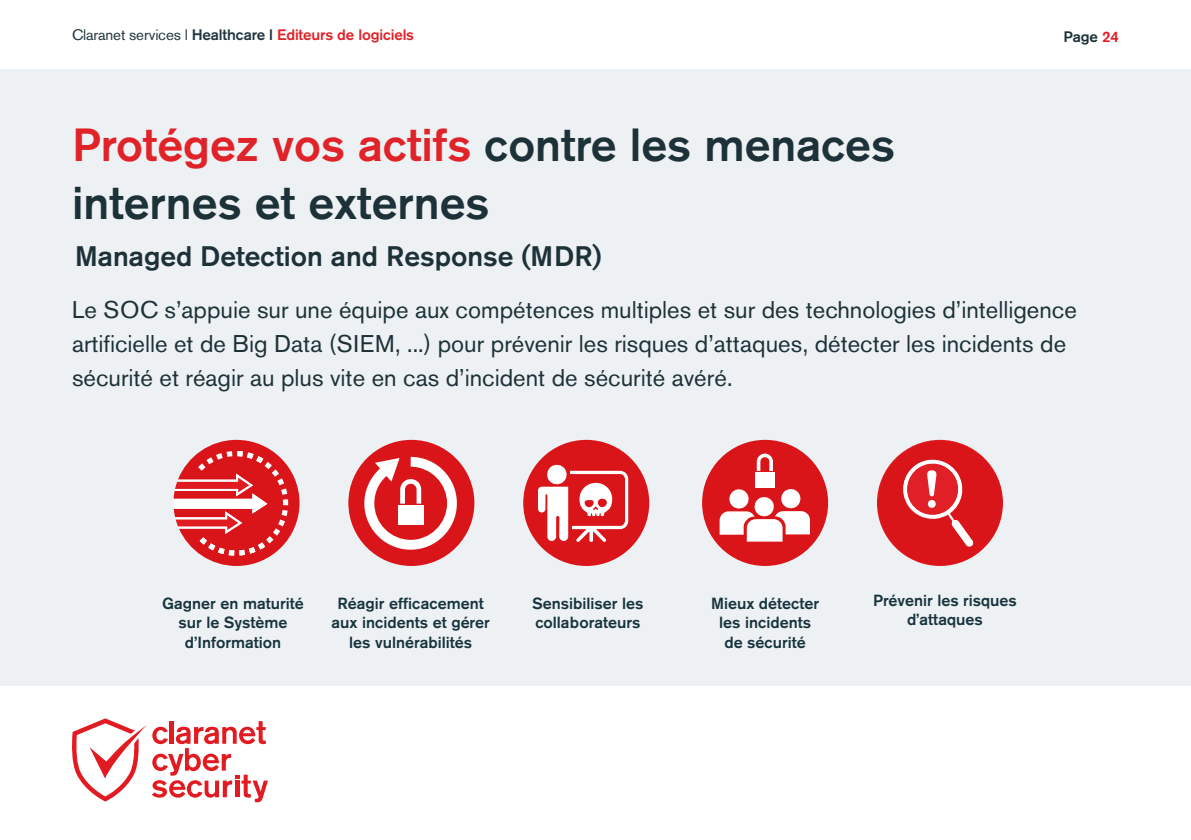
<style>
.page{position:relative;width:1191px;height:840px;background:#fff}
.page>*{position:absolute;margin:0;border:0;box-sizing:border-box;transform-origin:0 0}
.t1{font:500 46px "Akzidenz Grotesk BQ";color:#e02229}
.t2{font:500 46px "Akzidenz Grotesk BQ";color:#1c3138}
.t3{font:500 28px "Akzidenz Grotesk BQ";color:#1c3138}
.t4{font:24px/34px "Akzidenz Grotesk BQ";color:#1c3138}
.t5{font:500 16px/19.2px "Akzidenz Grotesk BQ";color:#17343e;text-align:center}
.t6{font:500 15px "Akzidenz Grotesk BQ";letter-spacing:-.01em;color:#e02229}
.t7{font:500 15px "Akzidenz Grotesk BQ";letter-spacing:-.01em;color:#1c3138}
.s1{font-weight:400;color:#21353f}
.s2{color:#21353f}
.s3{color:#e21a21}
.s4{color:#1c3138}
</style>
<div class="page">
<div style="left:0;top:69px;width:1191px;height:616px;background:#eef1f3"></div>
<div style="left:348px;top:439px;width:126px;height:126px;background:#d91519;border-radius:50%"></div>
<div style="left:523px;top:439px;width:126px;height:126px;background:#d91519;border-radius:50%"></div>
<svg style="left:364px;top:456px;width:93px;height:93px"></svg>
<div style="left:398px;top:505px;width:25px;height:19px;background:#fff"></div>
<svg style="left:538px;top:464px;width:90px;height:78px"></svg>
<svg style="left:173px;top:439px;width:126px;height:126px"></svg>
<div style="left:702px;top:439px;width:126px;height:126px;background:#d91519;border-radius:50%"></div>
<svg style="left:719px;top:487px;width:91px;height:54px"></svg>
<svg style="left:756px;top:453px;width:17px;height:17px"></svg>
<div style="left:755px;top:472px;width:19px;height:15px;background:#fff"></div>
<svg style="left:878px;top:441px;width:124px;height:124px"></svg>
<svg style="left:72px;top:718px;width:196px;height:83px"></svg>
<p class="t6" style="left:72px;top:26px;width:344px"><span class="s1">Claranet services l</span> <span class="s2">Healthcare l</span> Editeurs de logiciels</p>
<p class="t7" style="left:1063px;top:28px;width:57px">Page <span class="s3">24</span></p>
<p class="t1" style="left:72px;top:116px;width:824px">Protégez vos actifs <span class="s4">contre les menaces</span></p>
<p class="t2" style="left:72px;top:174px;width:419px">internes et externes</p>
<p class="t3" style="left:75px;top:239px;width:528px">Managed Detection and Response (MDR)</p>
<p class="t4" style="left:72px;top:292px;width:1006px">Le SOC s’appuie sur une équipe aux compétences multiples et sur des technologies d’intelligence artificielle et de Big Data (SIEM, ...) pour prévenir les risques d’attaques, détecter les incidents de sécurité et réagir au plus vite en cas d’incident de sécurité avéré.</p>
<p class="t5" style="left:162px;top:593px;width:143px">Gagner en maturité sur le Système d’Information</p>
<p class="t5" style="left:331px;top:593px;width:160px">Réagir efficacement aux incidents et gérer les vulnérabilités</p>
<p class="t5" style="left:532px;top:593px;width:113px">Sensibiliser les</p>
<p class="t5" style="left:535px;top:612px;width:106px">collaborateurs</p>
<p class="t5" style="left:711px;top:593px;width:110px">Mieux détecter</p>
<p class="t5" style="left:719px;top:612px;width:93px">les incidents</p>
<p class="t5" style="left:724px;top:631px;width:83px">de sécurité</p>
<p class="t5" style="left:873px;top:589px;width:145px">Prévenir les risques</p>
<p class="t5" style="left:907px;top:608px;width:77px">d’attaques</p>
</div>
